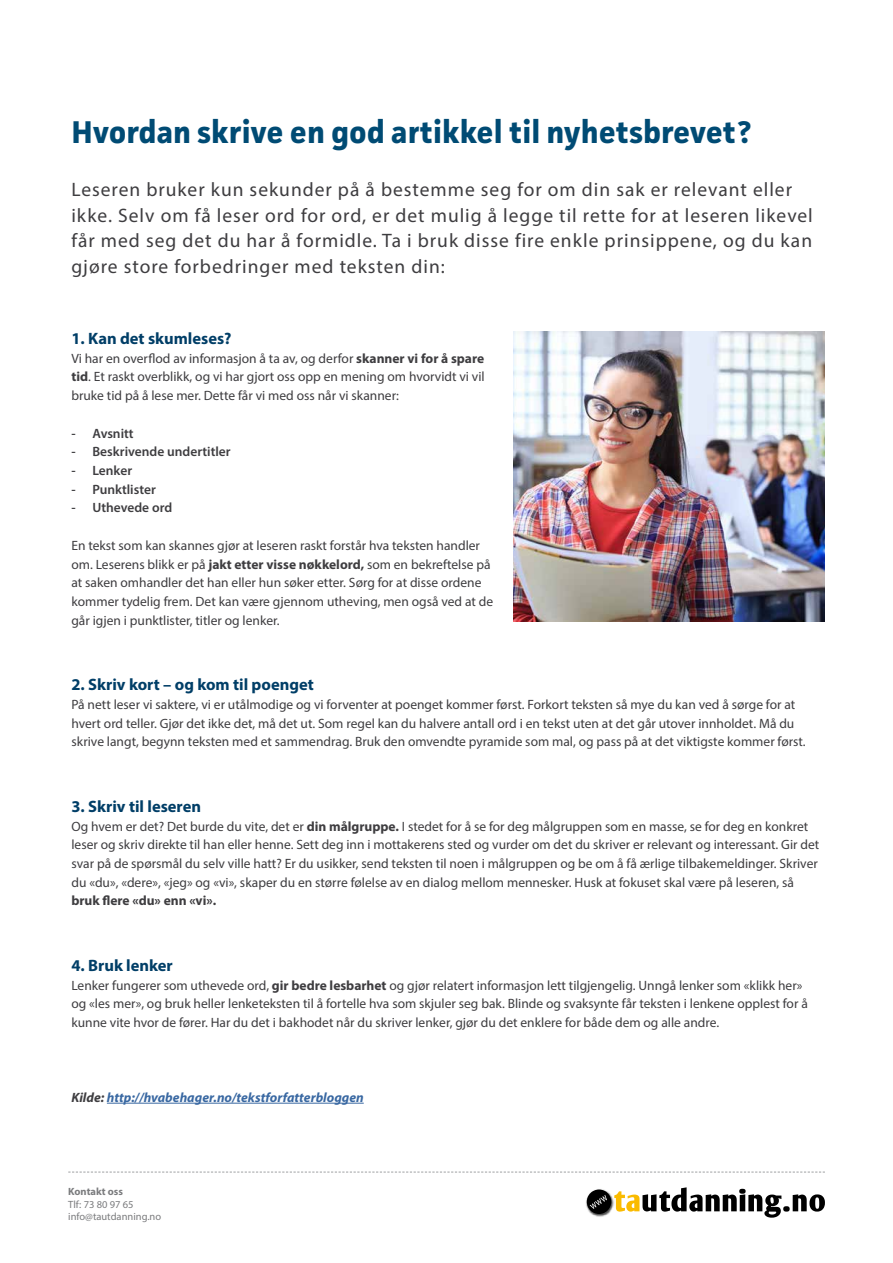
<style>
.page{position:relative;width:893px;height:1263px;background:#fff}
.page>*{position:absolute;margin:0;border:0;box-sizing:border-box;transform-origin:0 0}
.t1{font:700 31.5px "Facit";color:#004b74}
.t2{font:19.5px/25.5px "Myriad Pro";letter-spacing:.05em;color:#3e3d40}
.t3{font:700 16.5px "Myriad Pro";color:#003e67}
.t4{font:13.5px/18.8px "Myriad Pro";color:#3e3d40}
.t5{font:600 13.5px "Myriad Pro";color:#3e3d40}
.t6{font:italic 700 13.5px "Myriad Pro";color:#3968a2}
.t7{font:700 13.5px "Myriad Pro";color:#3e3d40}
.t8{font:10.5px/12.6px "Myriad Pro";color:#7b7c7e}
.t9{font:700 10.5px "Myriad Pro";color:#7b7c7e}
.s1{font-weight:700}
.s2{color:#3e3d40}
</style>
<div class="page">
<svg style="left:68px;top:1172px;width:757px;height:1px"></svg>
<svg style="left:614px;top:1187px;width:211px;height:31px"></svg>
<img style="left:586px;top:1189px;width:28px;height:28px">
<div style="left:587px;top:1189px;width:24px;height:25px;background:#000;border-radius:50%"></div>
<svg style="left:590px;top:1195px;width:17px;height:14px"></svg>
<hr style="left:107px;top:1103px;width:257px;height:1px;background:#3968a2">
<img style="left:513px;top:332px;width:312px;height:289px">
<h1 class="t1" style="left:71px;top:112px;width:681px">Hvordan skrive en god artikkel til nyhetsbrevet?</h1>
<p class="t2" style="left:71px;top:176px;width:743px">Leseren bruker kun sekunder på å bestemme seg for om din sak er relevant eller ikke. Selv om få leser ord for ord, er det mulig å legge til rette for at leseren likevel får med seg det du har å formidle. Ta i bruk disse fire enkle prinsippene, og du kan gjøre store forbedringer med teksten din:</p>
<p class="t3" style="left:71px;top:328px;width:162px">1. Kan det skumleses?</p>
<p class="t4" style="left:71px;top:349px;width:415px;text-align:justify">Vi har en overflod av informasjon å ta av, og derfor <span class="s1">skanner vi for å spare tid</span>. Et raskt overblikk, og vi har gjort oss opp en mening om hvorvidt vi vil bruke tid på å lese mer. Dette får vi med oss når vi skanner:</p>
<p class="t5" style="left:71px;top:424px;width:64px">- Avsnitt</p>
<p class="t5" style="left:71px;top:443px;width:161px">- Beskrivende undertitler</p>
<p class="t5" style="left:71px;top:462px;width:62px">- Lenker</p>
<p class="t5" style="left:71px;top:481px;width:86px">- Punktlister</p>
<p class="t5" style="left:71px;top:499px;width:102px">- Uthevede ord</p>
<p class="t4" style="left:71px;top:536px;width:423px">En tekst som kan skannes gjør at leseren raskt forstår hva teksten handler om. Leserens blikk er på <span class="s1">jakt etter visse nøkkelord,</span> som en bekreftelse på at saken omhandler det han eller hun søker etter. Sørg for at disse ordene kommer tydelig frem. Det kan være gjennom utheving, men også ved at de går igjen i punktlister, titler og lenker.</p>
<p class="t3" style="left:71px;top:674px;width:244px">2. Skriv kort – og kom til poenget</p>
<p class="t4" style="left:71px;top:695px;width:736px">På nett leser vi saktere, vi er utålmodige og vi forventer at poenget kommer først. Forkort teksten så mye du kan ved å sørge for at hvert ord teller. Gjør det ikke det, må det ut. Som regel kan du halvere antall ord i en tekst uten at det går utover innholdet. Må du skrive langt, begynn teksten med et sammendrag. Bruk den omvendte pyramide som mal, og pass på at det viktigste kommer først.</p>
<p class="t3" style="left:71px;top:795px;width:131px">3. Skriv til leseren</p>
<p class="t4" style="left:71px;top:816px;width:749px">Og hvem er det? Det burde du vite, det er <span class="s1">din målgruppe.</span> I stedet for å se for deg målgruppen som en masse, se for deg en konkret leser og skriv direkte til han eller henne. Sett deg inn i mottakerens sted og vurder om det du skriver er relevant og interessant. Gir det svar på de spørsmål du selv ville hatt? Er du usikker, send teksten til noen i målgruppen og be om å få ærlige tilbakemeldinger. Skriver du «du», «dere», «jeg» og «vi», skaper du en større følelse av en dialog mellom mennesker. Husk at fokuset skal være på leseren, så</p>
<p class="t7" style="left:71px;top:892px;width:146px">bruk flere «du» enn «vi».</p>
<p class="t3" style="left:71px;top:954px;width:103px">4. Bruk lenker</p>
<p class="t4" style="left:71px;top:975px;width:738px">Lenker fungerer som uthevede ord, <span class="s1">gir bedre lesbarhet</span> og gjør relatert informasjon lett tilgjengelig. Unngå lenker som «klikk her» og «les mer», og bruk heller lenketeksten til å fortelle hva som skjuler seg bak. Blinde og svaksynte får teksten i lenkene opplest for å kunne vite hvor de fører. Har du det i bakhodet når du skriver lenker, gjør du det enklere for både dem og alle andre.</p>
<p class="t6" style="left:71px;top:1088px;width:294px"><span class="s2">Kilde:</span> http://hvabehager.no/tekstforfatterbloggen</p>
<p class="t9" style="left:68px;top:1185px;width:56px">Kontakt oss</p>
<p class="t8" style="left:68px;top:1198px;width:94px">Tlf: 73 80 97 65 info@tautdanning.no</p>
</div>
